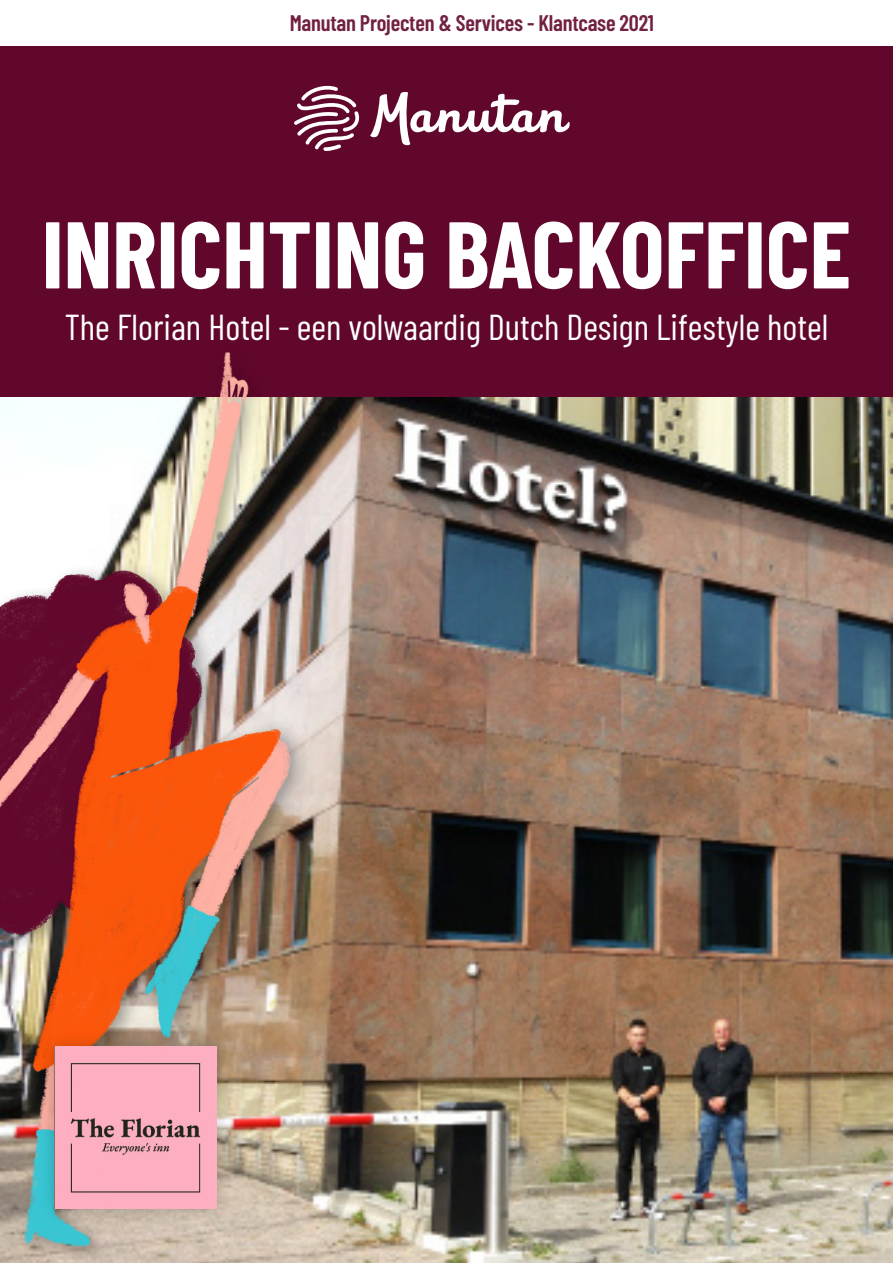
<style>
.page{position:relative;width:893px;height:1263px;background:#fff}
.page>*{position:absolute;margin:0;border:0;box-sizing:border-box;transform-origin:0 0}
.t1{font:700 94.5px "Barlow Condensed";color:#fff}
.t2{font:36px "Barlow Condensed";color:#fff}
.t3{font:600 22.5px "Barlow Condensed";letter-spacing:-.01em;color:#722041}
</style>
<div class="page">
<div style="left:0;top:46px;width:893px;height:1217px;background:#62072c"></div>
<img style="left:312px;top:397px;width:581px;height:866px">
<img style="left:0;top:352px;width:306px;height:911px">
<svg style="left:370px;top:91px;width:200px;height:55px"></svg>
<svg style="left:294px;top:85px;width:66px;height:66px"></svg>
<div style="left:37px;top:1030px;width:196px;height:196px;background:#000;opacity:.21"></div>
<img style="left:54px;top:1047px;width:162px;height:162px">
<p class="t3" style="left:290px;top:7px;width:366px">Manutan Projecten &amp; Services - Klantcase 2021</p>
<p class="t1" style="left:42px;top:187px;width:811px">INRICHTING BACKOFFICE</p>
<p class="t2" style="left:65px;top:301px;width:765px">The Florian Hotel - een volwaardig Dutch Design Lifestyle hotel</p>
</div>
